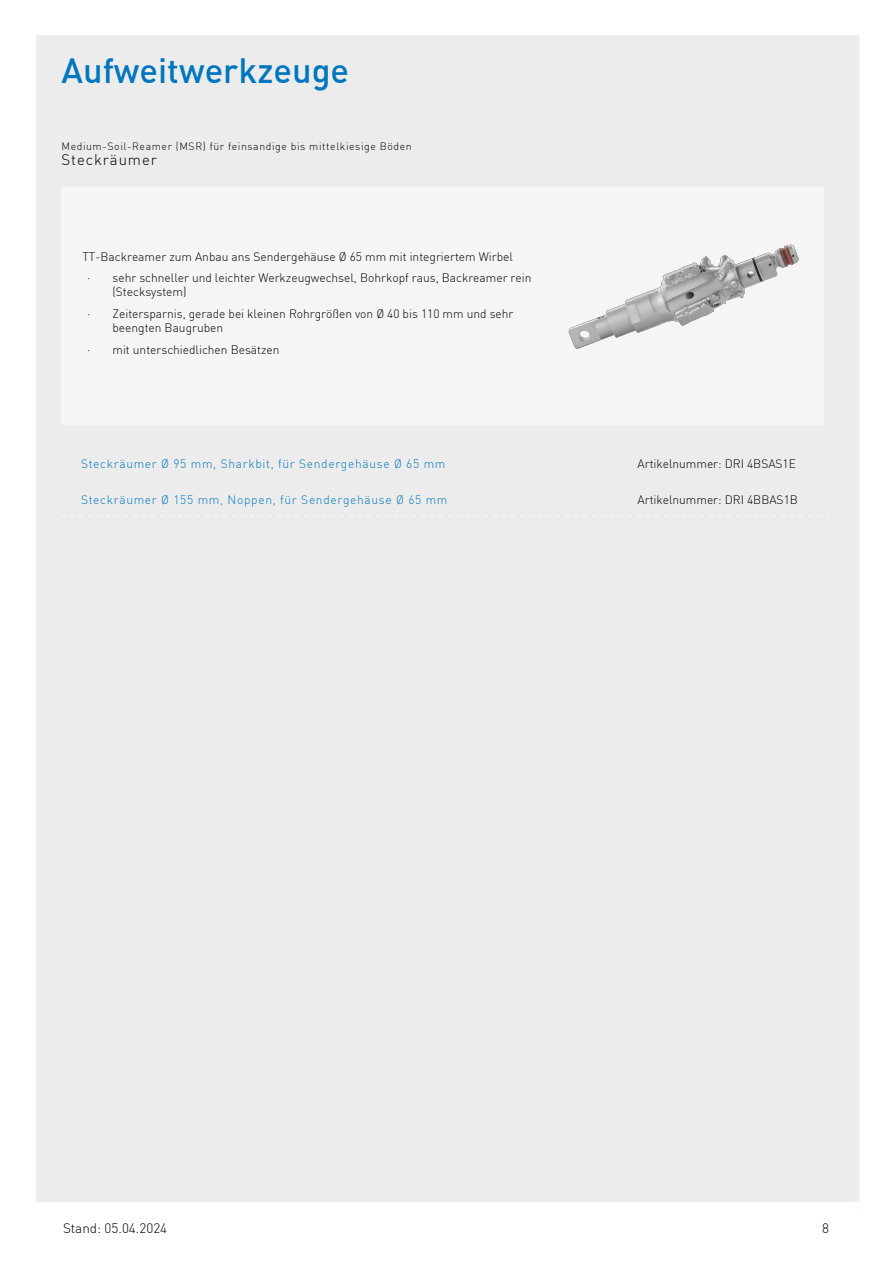
<style>
.page{position:relative;width:893px;height:1263px;background:#fff}
.page>*{position:absolute;margin:0;border:0;box-sizing:border-box;transform-origin:0 0}
.t1{font:500 34.5px "DIN";color:#0076be}
.t2{font:300 15px "DIN";letter-spacing:.06em;color:#000}
.t3{font:300 13.5px "DIN";color:#000}
.t4{font:300 12px/22.5px "DIN";color:#000}
.t5{font:300 12px "DIN";letter-spacing:.055em;color:#0178bc}
.t6{font:300 10.5px "DIN";letter-spacing:.055em;color:#000}
</style>
<div class="page">
<div style="left:54px;top:54px;width:784px;height:474px;background:#ececec"></div>
<div style="left:62px;top:188px;width:762px;height:236px;background:#f5f5f5"></div>
<img style="left:568px;top:244px;width:231px;height:105px">
<h1 class="t1" style="left:62px;top:56px;width:289px">Aufweitwerkzeuge</h1>
<p class="t6" style="left:62px;top:142px;width:352px">Medium-Soil-Reamer (MSR) für feinsandige bis mittelkiesige Böden</p>
<p class="t2" style="left:62px;top:153px;width:97px">Steckräumer</p>
<p class="t4" style="left:87px;top:247px;width:446px;line-height:21px;text-indent:-4px">TT-Backreamer zum Anbau ans Sendergehäuse Ø 65 mm mit integriertem Wirbel<br>· sehr schneller und leichter Werkzeugwechsel, Bohrkopf raus, Backreamer rein</p>
<p class="t4" style="left:87px;top:281px;width:428px;text-indent:26px">(Stecksystem)<br>· Zeitersparnis, gerade bei kleinen Rohrgrößen von Ø 40 bis 110 mm und sehr</p>
<p class="t4" style="left:87px;top:317px;width:194px;text-indent:26px">beengten Baugruben<br>· mit unterschiedlichen Besätzen</p>
<p class="t5" style="left:81px;top:459px;width:366px">Steckräumer Ø 95 mm, Sharkbit, für Sendergehäuse Ø 65 mm</p>
<p class="t4" style="left:638px;top:453px;width:160px">Artikelnummer: DRI 4BSAS1E</p>
<p class="t5" style="left:81px;top:495px;width:368px">Steckräumer Ø 155 mm, Noppen, für Sendergehäuse Ø 65 mm</p>
<p class="t4" style="left:638px;top:489px;width:162px">Artikelnummer: DRI 4BBAS1B</p>
<p class="t3" style="left:63px;top:1222px;width:106px">Stand: 05.04.2024</p>
<p class="t3" style="left:822px;top:1222px;width:8px">8</p>
</div>
